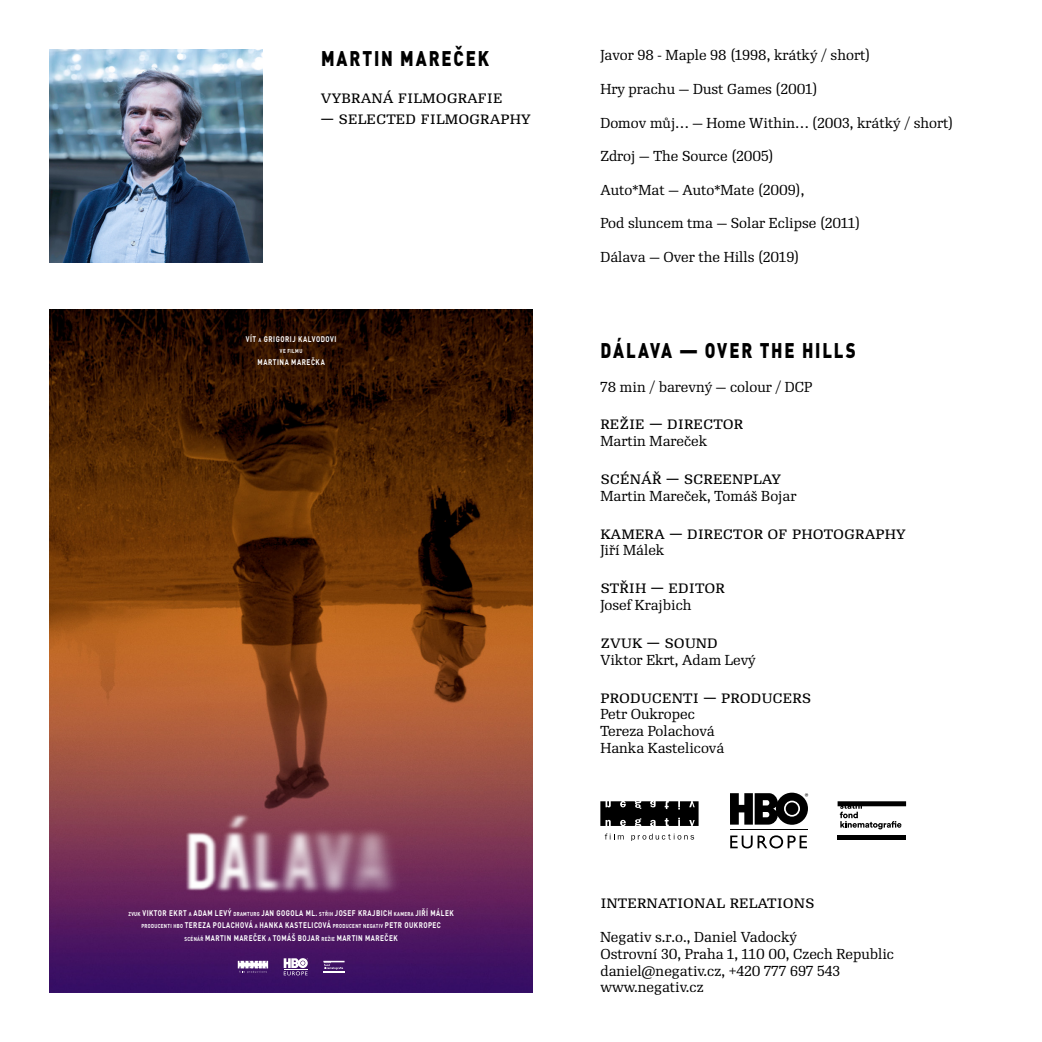
<style>
.page{position:relative;width:1042px;height:1042px;background:#fff}
.page>*{position:absolute;margin:0;border:0;box-sizing:border-box;transform-origin:0 0}
.t1{font:900 21px "DIN Pro";letter-spacing:.11em;color:#000;scale:.8 1}
.t2{font:17.5px "Re Public Book Regular SC";color:#000}
.t3{font:14px "Re Public";color:#000}
.t4{font:700 8.05px/12.2px "DIN Pro";letter-spacing:.07em;color:#fff;text-align:center;scale:.8 1}
.t5{font:700 8.05px "DIN Pro";letter-spacing:.09em;color:#fff;scale:.8 1}
.t6{font:700 5.6px "DIN Pro";letter-spacing:.095em;color:#fff;scale:.8 1}
.s1{font-family:"Re Public"}
.s2{font-size:5.6px}
</style>
<div class="page">
<svg style="left:730px;top:792px;width:78px;height:33px"></svg>
<hr style="left:730px;top:829px;width:77px;height:1px;background:#000">
<svg style="left:730px;top:835px;width:77px;height:13px"></svg>
<svg style="left:837px;top:801px;width:69px;height:28px"></svg>
<div style="left:837px;top:835px;width:69px;height:5px;background:#000"></div>
<svg style="left:600px;top:801px;width:98px;height:25px;background:#212121"></svg>
<svg style="left:605px;top:833px;width:19px;height:6px"></svg>
<svg style="left:631px;top:833px;width:63px;height:8px"></svg>
<img style="left:50px;top:309px;width:483px;height:683px">
<img style="left:171px;top:808px;width:240px;height:94px">
<svg style="left:284px;top:958px;width:24px;height:17px"></svg>
<svg style="left:323px;top:961px;width:21px;height:11px"></svg>
<svg style="left:238px;top:961px;width:30px;height:12px"></svg>
<img style="left:50px;top:50px;width:212px;height:212px">
<p class="t1" style="left:321px;top:44px;width:212px">MARTIN MAREČEK</p>
<p class="t2" style="left:321px;top:88px;width:183px">vybraná filmografie</p>
<p class="t2" style="left:321px;top:109px;width:211px"><span class="s1">—</span> selected filmography</p>
<p class="t4" style="left:246px;top:333px;width:115px">VÍT <span class="s2">A</span> GRIGORIJ KALVODOVI</p>
<p class="t6" style="left:280px;top:347px;width:30px">VE FILMU</p>
<p class="t5" style="left:257px;top:356px;width:86px">MARTINA MAREČKA</p>
<p class="t4" style="left:128px;top:907px;width:408px"><span class="s2">ZVUK</span> VIKTOR EKRT <span class="s2">A</span> ADAM LEVÝ <span class="s2">DRAMTURG</span> JAN GOGOLA ML. <span class="s2">STŘIH</span> JOSEF KRAJBICH <span class="s2">KAMERA</span> JIŘÍ MÁLEK<br><span class="s2">PRODUCENTI HBO</span> TEREZA POLACHOVÁ <span class="s2">A</span> HANKA KASTELICOVÁ <span class="s2">PRODUCENT NEGATIV</span> PETR OUKROPEC<br><span class="s2">SCÉNÁŘ</span> MARTIN MAREČEK <span class="s2">A</span> TOMÁŠ BOJAR <span class="s2">REŽIE</span> MARTIN MAREČEK</p>
<p class="t3" style="left:600px;top:47px;width:271px">Javor 98 - Maple 98 (1998, krátký / short)</p>
<p class="t3" style="left:600px;top:81px;width:218px">Hry prachu — Dust Games (2001)</p>
<p class="t3" style="left:600px;top:114px;width:354px">Domov můj… — Home Within… (2003, krátký / short)</p>
<p class="t3" style="left:600px;top:148px;width:175px">Zdroj — The Source (2005)</p>
<p class="t3" style="left:600px;top:182px;width:205px">Auto*Mat — Auto*Mate (2009),</p>
<p class="t3" style="left:600px;top:215px;width:261px">Pod sluncem tma — Solar Eclipse (2011)</p>
<p class="t3" style="left:600px;top:249px;width:200px">Dálava — Over the Hills (2019)</p>
<p class="t1" style="left:600px;top:336px;width:321px">DÁLAVA ― OVER THE HILLS</p>
<p class="t3" style="left:600px;top:378px;width:214px">78 min / barevný — colour / DCP</p>
<p class="t2" style="left:600px;top:413px;width:144px">režie <span class="s1">—</span> director</p>
<p class="t3" style="left:600px;top:433px;width:108px">Martin Mareček</p>
<p class="t2" style="left:600px;top:468px;width:182px">scénář <span class="s1">—</span> screenplay</p>
<p class="t3" style="left:600px;top:487px;width:198px">Martin Mareček, Tomáš Bojar</p>
<p class="t2" style="left:600px;top:523px;width:307px">kamera <span class="s1">—</span> director of photography</p>
<p class="t3" style="left:600px;top:542px;width:65px">Jiří Málek</p>
<p class="t2" style="left:600px;top:577px;width:126px">střih <span class="s1">—</span> editor</p>
<p class="t3" style="left:600px;top:597px;width:93px">Josef Krajbich</p>
<p class="t2" style="left:600px;top:632px;width:119px">zvuk <span class="s1">—</span> sound</p>
<p class="t3" style="left:600px;top:651px;width:157px">Viktor Ekrt, Adam Levý</p>
<p class="t2" style="left:600px;top:686px;width:213px">producenti <span class="s1">—</span> producers</p>
<p class="t3" style="left:600px;top:706px;width:96px">Petr Oukropec</p>
<p class="t3" style="left:600px;top:723px;width:116px">Tereza Polachová</p>
<p class="t3" style="left:600px;top:739px;width:125px">Hanka Kastelicová</p>
<p class="t2" style="left:600px;top:892px;width:216px">international relations</p>
<p class="t3" style="left:600px;top:928px;width:198px">Negativ s.r.o., Daniel Vadocký</p>
<p class="t3" style="left:600px;top:945px;width:295px">Ostrovní 30, Praha 1, 110 00, Czech Republic</p>
<p class="t3" style="left:600px;top:962px;width:241px">daniel@negativ.cz, +420 777 697 543</p>
<p class="t3" style="left:600px;top:979px;width:105px">www.negativ.cz</p>
</div>
